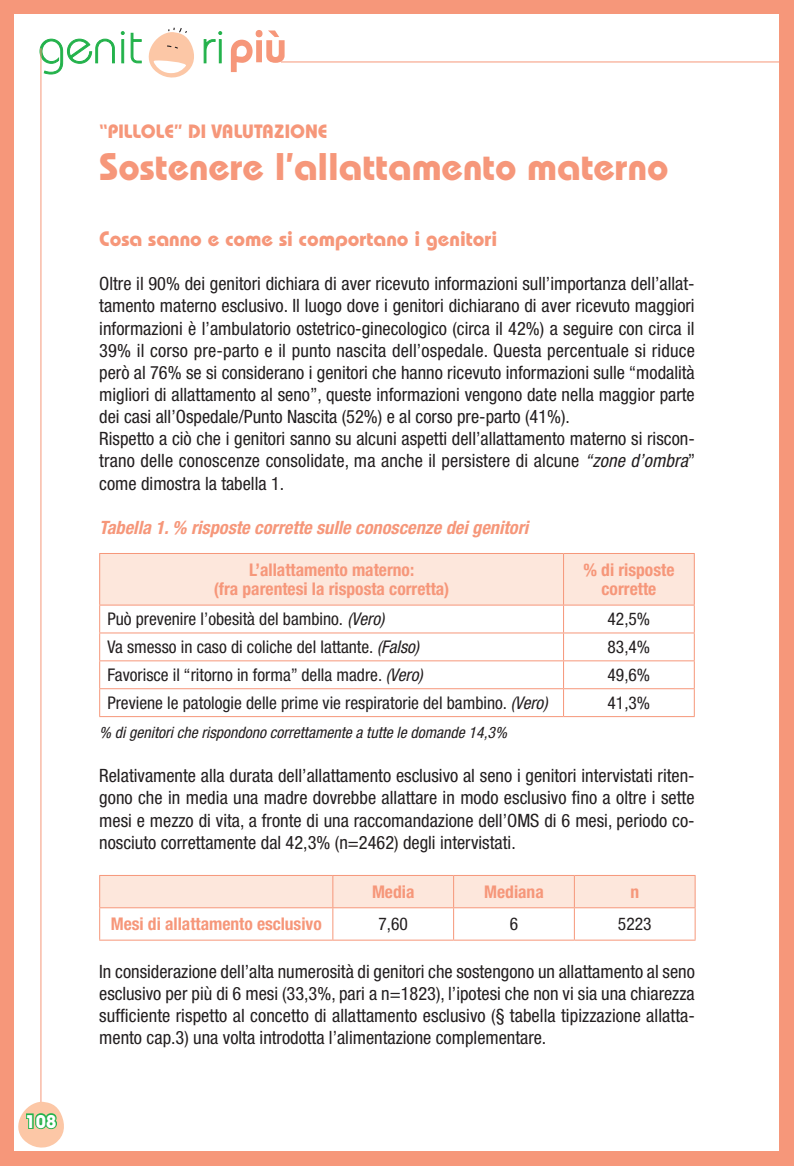
<style>
.page{position:relative;width:794px;height:1166px;background:#f6977a}
.page>*{position:absolute;margin:0;border:0;box-sizing:border-box;transform-origin:0 0}
.t1{font:700 38.5px "Bauhaus Std";color:#f6977a}
.t2{font:700 21px "Bauhaus Std";color:#f6977a}
.t3{font:700 19.25px "Bauhaus Std";color:#f6977a}
.t4{font:condensed 18.38px/22.2px "Helvetica Neue LT Std";color:#231f20;text-align:justify}
.t5{font:italic 700 condensed 18.38px "Helvetica Neue LT Std";color:#f6977a}
.t6{font:700 18.38px "Bauhaus Std";color:#fff}
.t7{font:condensed 17.5px "Helvetica Neue LT Std";color:#231f20}
.t8{font:700 condensed 17.5px/19.2px "Helvetica Neue LT Std";color:#f6977a;text-align:center}
.t9{font:italic condensed 15.75px "Helvetica Neue LT Std";color:#231f20}
.s1{font-style:italic}
</style>
<div class="page">
<div style="left:15px;top:15px;width:764px;height:1136px;background:#fff"></div>
<hr style="left:281px;top:62px;width:513px;height:1px;background:#f6977a">
<svg style="left:39px;top:39px;width:76px;height:36px"></svg>
<svg style="left:121px;top:31px;width:3px;height:4px"></svg>
<div style="left:121px;top:39px;width:3px;height:24px;border:1px solid #23b24b"></div>
<svg style="left:203px;top:31px;width:19px;height:32px"></svg>
<div style="left:219px;top:39px;width:2px;height:24px;border:1px solid #23b24b"></div>
<svg style="left:231px;top:30px;width:53px;height:42px"></svg>
<svg style="left:130px;top:27px;width:64px;height:51px"></svg>
<hr style="left:40px;top:48px;width:1px;height:1057px;background:#f6977a">
<svg style="left:14px;top:1101px;width:50px;height:49px"></svg>
<svg style="left:99px;top:553px;width:596px;height:163px"></svg>
<hr style="left:99px;top:716px;width:464px;height:1px;background:#f6977a">
<hr style="left:563px;top:716px;width:131px;height:1px;background:#f6977a">
<div style="left:100px;top:876px;width:594px;height:31px;background:#fde7dc"></div>
<hr style="left:99px;top:875px;width:234px;height:1px;background:#f6977a">
<hr style="left:99px;top:876px;width:1px;height:31px;background:#f6977a">
<hr style="left:333px;top:875px;width:120px;height:1px;background:#f6977a">
<hr style="left:332px;top:876px;width:1px;height:31px;background:#f6977a">
<hr style="left:453px;top:875px;width:121px;height:1px;background:#f6977a">
<hr style="left:453px;top:876px;width:1px;height:31px;background:#f6977a">
<hr style="left:574px;top:875px;width:121px;height:1px;background:#f6977a">
<hr style="left:574px;top:876px;width:1px;height:31px;background:#f6977a">
<hr style="left:694px;top:876px;width:1px;height:31px;background:#f6977a">
<hr style="left:99px;top:907px;width:234px;height:1px;background:#f6977a">
<hr style="left:99px;top:908px;width:1px;height:32px;background:#f6977a">
<hr style="left:333px;top:907px;width:120px;height:1px;background:#f6977a">
<hr style="left:332px;top:908px;width:1px;height:32px;background:#f6977a">
<hr style="left:453px;top:907px;width:121px;height:1px;background:#f6977a">
<hr style="left:453px;top:908px;width:1px;height:32px;background:#f6977a">
<hr style="left:574px;top:907px;width:121px;height:1px;background:#f6977a">
<hr style="left:574px;top:908px;width:1px;height:32px;background:#f6977a">
<hr style="left:694px;top:908px;width:1px;height:32px;background:#f6977a">
<hr style="left:99px;top:940px;width:234px;height:1px;background:#f6977a">
<hr style="left:333px;top:940px;width:120px;height:1px;background:#f6977a">
<hr style="left:453px;top:940px;width:121px;height:1px;background:#f6977a">
<hr style="left:574px;top:940px;width:121px;height:1px;background:#f6977a">
<p class="t6" style="left:26px;top:1110px;width:32px">108</p>
<p class="t3" style="left:99px;top:119px;width:197px">“pillole” di valutazione</p>
<h1 class="t1" style="left:99px;top:142px;width:571px">Sostenere l’allattamento materno</h1>
<p class="t2" style="left:99px;top:226px;width:399px">Cosa sanno e come si comportano i genitori</p>
<p class="t4" style="left:99px;top:272px;width:597px;text-align:left">Oltre il 90% dei genitori dichiara di aver ricevuto informazioni sull’importanza dell’allat&shy;tamento materno esclusivo. Il luogo dove i genitori dichiarano di aver ricevuto maggiori informazioni è l’ambulatorio ostetrico-ginecologico (circa il 42%) a seguire con circa il 39% il corso pre-parto e il punto nascita dell’ospedale. Questa percentuale si riduce però al 76% se si considerano i genitori che hanno ricevuto informazioni sulle “modalità migliori di allattamento al seno”, queste informazioni vengono date nella maggior parte dei casi all’Ospedale/Punto Nascita (52%) e al corso pre-parto (41%).<br>Rispetto a ciò che i genitori sanno su alcuni aspetti dell’allattamento materno si riscon&shy;trano delle conoscenze consolidate, ma anche il persistere di alcune <span class="s1">“zone d’ombra</span>” come dimostra la tabella 1.</p>
<p class="t5" style="left:99px;top:516px;width:430px">Tabella 1. % risposte corrette sulle conoscenze dei genitori</p>
<p class="t8" style="left:214px;top:560px;width:237px">L’allattamento materno:<br>(fra parentesi la risposta corretta)</p>
<p class="t8" style="left:583px;top:560px;width:92px">% di risposte corrette</p>
<p class="t7" style="left:107px;top:609px;width:278px">Può prevenire l’obesità del bambino. <span class="s1">(Vero)</span></p>
<p class="t7" style="left:607px;top:609px;width:44px">42,5%</p>
<p class="t7" style="left:107px;top:637px;width:313px">Va smesso in caso di coliche del lattante. <span class="s1">(Falso)</span></p>
<p class="t7" style="left:607px;top:637px;width:44px">83,4%</p>
<p class="t7" style="left:107px;top:665px;width:317px">Favorisce il “ritorno in forma” della madre. <span class="s1">(Vero)</span></p>
<p class="t7" style="left:607px;top:665px;width:44px">49,6%</p>
<p class="t7" style="left:107px;top:692px;width:442px">Previene le patologie delle prime vie respiratorie del bambino. <span class="s1">(Vero)</span></p>
<p class="t7" style="left:607px;top:692px;width:44px">41,3%</p>
<p class="t9" style="left:99px;top:723px;width:409px">% di genitori che rispondono correttamente a tutte le domande 14,3%</p>
<p class="t4" style="left:99px;top:764px;width:597px">Relativamente alla durata dell’allattamento esclusivo al seno i genitori intervistati riten&shy;gono che in media una madre dovrebbe allattare in modo esclusivo fino a oltre i sette mesi e mezzo di vita, a fronte di una raccomandazione dell’OMS di 6 mesi, periodo co&shy;nosciuto correttamente dal 42,3% (n=2462) degli intervistati.</p>
<p class="t8" style="left:372px;top:882px;width:44px">Media</p>
<p class="t8" style="left:484px;top:882px;width:61px">Mediana</p>
<p class="t8" style="left:630px;top:882px;width:10px">n</p>
<p class="t8" style="left:111px;top:914px;width:212px">Mesi di allattamento esclusivo</p>
<p class="t7" style="left:378px;top:914px;width:31px">7,60</p>
<p class="t7" style="left:510px;top:914px;width:10px">6</p>
<p class="t7" style="left:618px;top:914px;width:35px">5223</p>
<p class="t4" style="left:99px;top:960px;width:597px">In considerazione dell’alta numerosità di genitori che sostengono un allattamento al seno esclusivo per più di 6 mesi (33,3%, pari a n=1823), l’ipotesi che non vi sia una chiarezza sufficiente rispetto al concetto di allattamento esclusivo (§ tabella tipizzazione allatta&shy;mento cap.3) una volta introdotta l’alimentazione complementare.</p>
</div>
